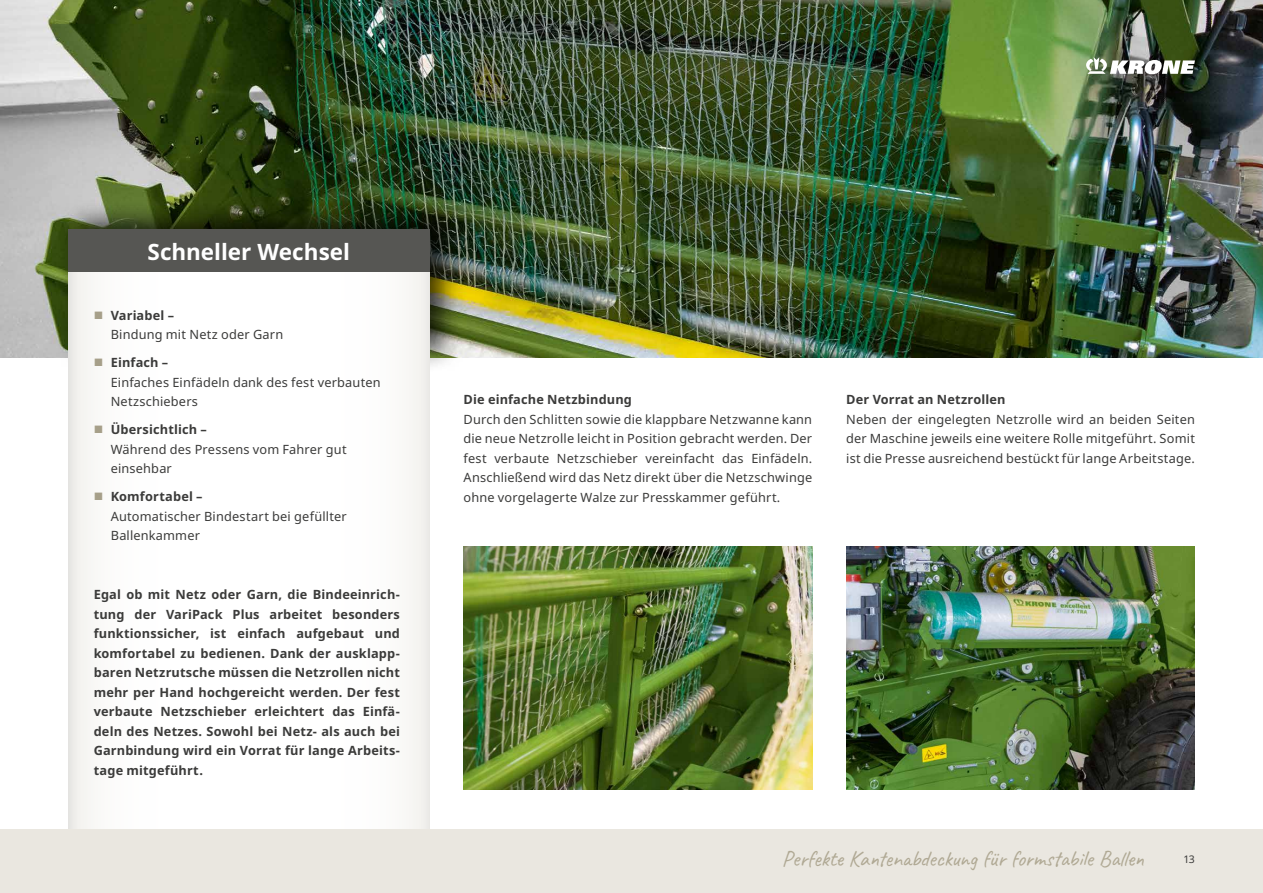
<style>
.page{position:relative;width:1263px;height:893px;background:#fff}
.page>*{position:absolute;margin:0;border:0;box-sizing:border-box;transform-origin:0 0}
.t1{font:22.5px "Caveat";letter-spacing:-.01em;color:#b0a994}
.t2{font:700 22.5px "Noto Sans";color:#fff}
.t3{font:12.75px/19.5px "Noto Sans";letter-spacing:.015em;color:#3b3b3a}
.t4{font:700 12.75px/19.5px "Noto Sans";letter-spacing:.01em;color:#3b3b3a;text-align:justify}
.t5{font:10.5px "Noto Sans";color:#3b3b3a}
</style>
<div class="page">
<img style="left:1px;top:0;width:1262px;height:357px">
<div style="left:58px;top:199px;width:407px;height:174px;background:#000;opacity:.75"></div>
<img style="left:0;top:0;width:1px;height:357px">
<img style="left:846px;top:546px;width:349px;height:243px">
<img style="left:463px;top:546px;width:349px;height:243px">
<div style="left:67px;top:233px;width:364px;height:659px;background:#000;opacity:.75"></div>
<div style="left:68px;top:230px;width:361px;height:42px;background:#565653"></div>
<svg style="left:1086px;top:57px;width:109px;height:17px"></svg>
<div style="left:0;top:829px;width:1263px;height:64px;background:#eae7e0"></div>
<svg style="left:95px;top:311px;width:7px;height:8px"></svg>
<svg style="left:95px;top:359px;width:7px;height:7px"></svg>
<svg style="left:95px;top:426px;width:7px;height:7px"></svg>
<svg style="left:95px;top:493px;width:7px;height:7px"></svg>
<h1 class="t2" style="left:147px;top:239px;width:204px">Schneller Wechsel</h1>
<p class="t4" style="left:111px;top:306px;width:65px">Variabel –</p>
<p class="t3" style="left:111px;top:325px;width:174px">Bindung mit Netz oder Garn</p>
<p class="t4" style="left:111px;top:353px;width:59px">Einfach –</p>
<p class="t3" style="left:111px;top:373px;width:271px">Einfaches Einfädeln dank des fest verbauten<br>Netzschiebers</p>
<p class="t4" style="left:111px;top:420px;width:98px">Übersichtlich –</p>
<p class="t3" style="left:111px;top:440px;width:237px">Während des Pressens vom Fahrer gut einsehbar</p>
<p class="t4" style="left:111px;top:487px;width:93px">Komfortabel –</p>
<p class="t3" style="left:111px;top:507px;width:237px">Automatischer Bindestart bei gefüllter<br>Ballenkammer</p>
<p class="t4" style="left:94px;top:585px;width:308px">Egal ob mit Netz oder Garn, die Bindeeinrich&shy;tung der VariPack Plus arbeitet besonders funktionssicher, ist einfach aufgebaut und komfortabel zu bedienen. Dank der ausklapp&shy;baren Netzrutsche müssen die Netzrollen nicht mehr per Hand hochgereicht werden. Der fest verbaute Netzschieber erleichtert das Einfä&shy;deln des Netzes. Sowohl bei Netz- als auch bei Garnbindung wird ein Vorrat für lange Arbeits&shy;tage mitgeführt.</p>
<p class="t4" style="left:463px;top:390px;width:170px">Die einfache Netzbindung</p>
<p class="t3" style="left:463px;top:410px;width:350px;text-align:justify">Durch den Schlitten sowie die klappbare Netzwanne kann die neue Netzrolle leicht in Position gebracht werden. Der fest verbaute Netzschieber vereinfacht das Einfädeln.<br>Anschließend wird das Netz direkt über die Netzschwinge ohne vorgelagerte Walze zur Presskammer geführt.</p>
<p class="t4" style="left:846px;top:390px;width:161px">Der Vorrat an Netzrollen</p>
<p class="t3" style="left:846px;top:410px;width:350px;text-align:justify">Neben der eingelegten Netzrolle wird an beiden Seiten der Maschine jeweils eine weitere Rolle mitgeführt. Somit ist die Presse ausreichend bestückt für lange Arbeitstage.</p>
<h1 class="t1" style="left:782px;top:844px;width:364px">Perfekte Kantenabdeckung für formstabile Ballen</h1>
<p class="t5" style="left:1183px;top:853px;width:13px">13</p>
</div>
